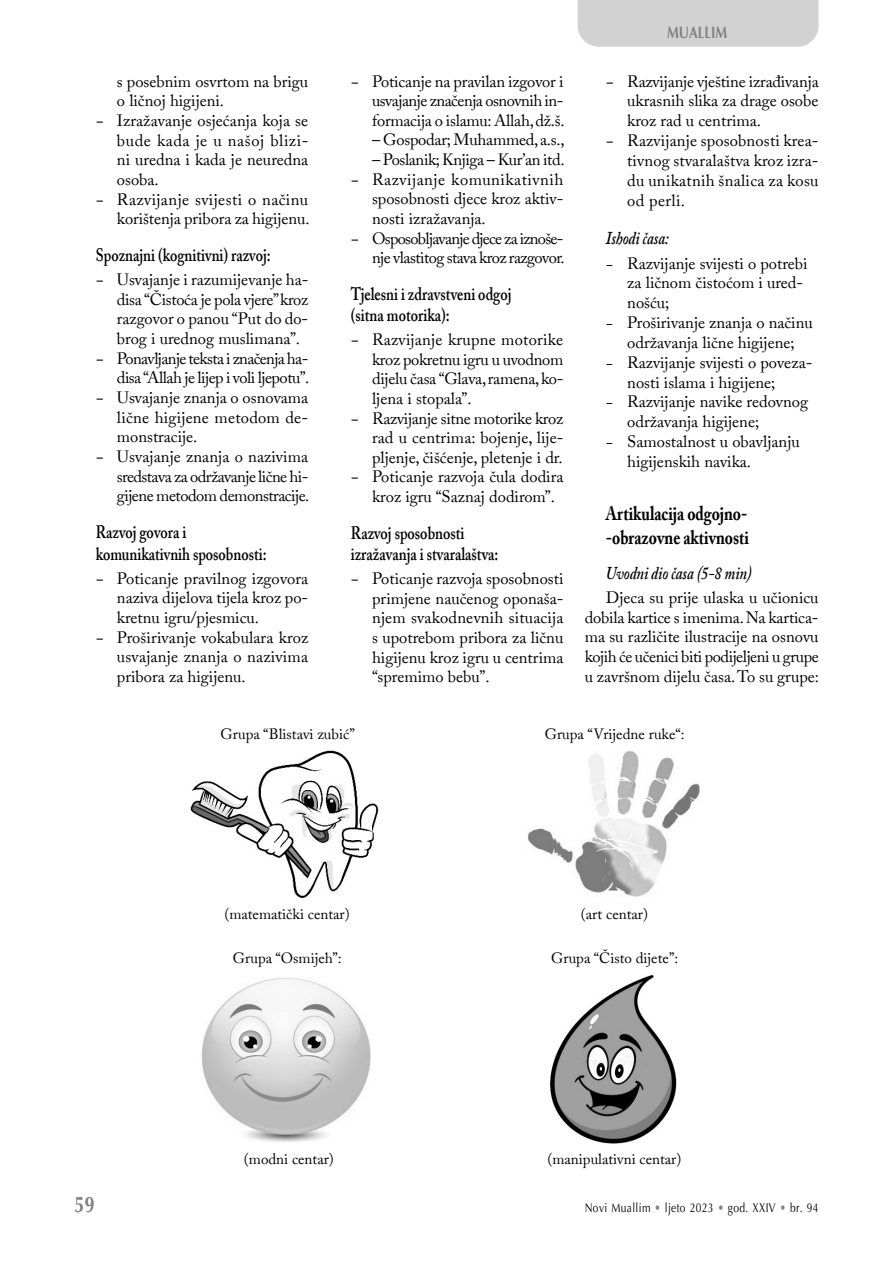
<style>
.page{position:relative;width:893px;height:1263px;background:#fff}
.page>*{position:absolute;margin:0;border:0;box-sizing:border-box;transform-origin:0 0}
.t1{font:700 22.5px "Optima";color:#818181;scale:.8 1}
.t2{font:700 19.5px/23.7px "Adobe Caslon Pro";color:#000;scale:.8 1}
.t3{font:600 18px/21.6px "Adobe Caslon Pro";color:#000;scale:.8 1}
.t4{font:italic 600 18px "Adobe Caslon Pro";color:#000;scale:.8 1}
.t5{font:16.5px/19.6px "Adobe Caslon Pro";color:#000;text-align:justify}
.t6{font:16.5px "Adobe Caslon Pro";letter-spacing:-.035em;color:#000}
.t7{font:16.5px "Adobe Caslon Pro";letter-spacing:-.03em;color:#000}
.t8{font:16.5px "Adobe Caslon Pro";letter-spacing:-.02em;color:#000}
.t9{font:16.5px "Adobe Caslon Pro";letter-spacing:-.04em;color:#000}
.t10{font:16.5px "Adobe Caslon Pro";letter-spacing:-.045em;color:#000}
.t11{font:16.5px "Adobe Caslon Pro";letter-spacing:-.025em;color:#000}
.t12{font:16.5px "Adobe Caslon Pro";letter-spacing:.025em;color:#000}
.t13{font:16.5px "Adobe Caslon Pro";letter-spacing:.03em;color:#000}
.t14{font:16.5px "Adobe Caslon Pro";letter-spacing:.035em;color:#000}
.t15{font:700 16.5px "Optima";color:#818181;scale:.8 1}
.t16{font:15px "Adobe Caslon Pro";color:#000}
.t17{font:12.75px "Optima";letter-spacing:.035em;color:#000;scale:.8 1}
.s1{font-size:15px}
.s2{color:#818181}
</style>
<div class="page">
<div style="left:578px;top:0;width:241px;height:47px;background:#d2d2d2"></div>
<img style="left:191px;top:750px;width:188px;height:148px">
<img style="left:528px;top:751px;width:172px;height:146px">
<img style="left:201px;top:978px;width:170px;height:164px">
<img style="left:550px;top:974px;width:127px;height:170px">
<p class="t5" style="left:117px;top:71px;width:193px">s posebnim osvrtom na brigu</p>
<p class="t5" style="left:117px;top:91px;width:109px">o ličnoj higijeni.</p>
<p class="t5" style="left:96px;top:110px;width:214px">− Izražavanje osjećanja koja se</p>
<p class="t14" style="left:117px;top:130px;width:193px">bude kada je u našoj blizi-</p>
<p class="t5" style="left:117px;top:150px;width:193px">ni uredna i kada je neuredna</p>
<p class="t5" style="left:117px;top:169px;width:43px">osoba.</p>
<p class="t12" style="left:96px;top:189px;width:214px">− Razvijanje svijesti o načinu</p>
<p class="t5" style="left:117px;top:209px;width:194px">korištenja pribora za higijenu.</p>
<p class="t3" style="left:96px;top:244px;width:220px">Spoznajni (kognitivni) razvoj:</p>
<p class="t5" style="left:96px;top:269px;width:214px">− Usvajanje i razumijevanje ha-</p>
<p class="t8" style="left:117px;top:289px;width:193px">disa “Čistoća je pola vjere” kroz</p>
<p class="t5" style="left:117px;top:309px;width:193px">razgovor o panou “Put do do-</p>
<p class="t5" style="left:117px;top:328px;width:185px">brog i urednog muslimana”.</p>
<p class="t9" style="left:96px;top:348px;width:214px">− Ponavljanje teksta i značenja ha-</p>
<p class="t7" style="left:117px;top:368px;width:194px">disa “Allah je lijep i voli ljepotu”.</p>
<p class="t5" style="left:96px;top:387px;width:214px">− Usvajanje znanja o osnovama</p>
<p class="t5" style="left:117px;top:407px;width:193px">lične higijene metodom de-</p>
<p class="t5" style="left:117px;top:427px;width:82px">monstracije.</p>
<p class="t5" style="left:96px;top:447px;width:214px">− Usvajanje znanja o nazivima</p>
<p class="t6" style="left:117px;top:466px;width:193px">sredstava za održavanje lične hi-</p>
<p class="t7" style="left:117px;top:486px;width:194px">gijene metodom demonstracije.</p>
<p class="t3" style="left:96px;top:521px;width:215px">Razvoj govora i komunikativnih sposobnosti:</p>
<p class="t5" style="left:96px;top:568px;width:214px">− Poticanje pravilnog izgovora</p>
<p class="t5" style="left:117px;top:588px;width:193px">naziva dijelova tijela kroz po-</p>
<p class="t5" style="left:117px;top:607px;width:144px">kretnu igru/pjesmicu.</p>
<p class="t5" style="left:96px;top:627px;width:214px">− Proširivanje vokabulara kroz</p>
<p class="t5" style="left:117px;top:647px;width:193px">usvajanje znanja o nazivima</p>
<p class="t5" style="left:117px;top:667px;width:130px">pribora za higijenu.</p>
<p class="t5" style="left:372px;top:71px;width:194px;text-indent:-21px">− Poticanje na pravilan izgovor i usvajanje značenja osnovnih in&shy;formacija o islamu: Allah, dž.š.</p>
<p class="t5" style="left:372px;top:130px;width:194px">– Gospodar; Muhammed, a.s.,</p>
<p class="t11" style="left:372px;top:150px;width:194px">– Poslanik; Knjiga – Kur’an itd.</p>
<p class="t13" style="left:351px;top:169px;width:214px">− Razvijanje komunikativnih</p>
<p class="t5" style="left:372px;top:189px;width:193px">sposobnosti djece kroz aktiv-</p>
<p class="t5" style="left:372px;top:208px;width:115px">nosti izražavanja.</p>
<p class="t10" style="left:351px;top:228px;width:214px">− Osposobljavanje djece za iznoše-</p>
<p class="t6" style="left:372px;top:248px;width:194px">nje vlastitog stava kroz razgovor.</p>
<p class="t3" style="left:351px;top:283px;width:202px">Tjelesni i zdravstveni odgoj (sitna motorika):</p>
<p class="t5" style="left:351px;top:330px;width:214px">− Razvijanje krupne motorike</p>
<p class="t8" style="left:372px;top:349px;width:193px">kroz pokretnu igru u uvodnom</p>
<p class="t5" style="left:372px;top:369px;width:193px">dijelu časa “Glava, ramena, ko-</p>
<p class="t5" style="left:372px;top:388px;width:101px">ljena i stopala”.</p>
<p class="t5" style="left:351px;top:408px;width:214px">− Razvijanje sitne motorike kroz</p>
<p class="t5" style="left:372px;top:428px;width:193px">rad u centrima: bojenje, lije-</p>
<p class="t5" style="left:372px;top:447px;width:192px">pljenje, čišćenje, pletenje i dr.</p>
<p class="t5" style="left:351px;top:467px;width:214px">− Poticanje razvoja čula dodira</p>
<p class="t5" style="left:372px;top:487px;width:184px">kroz igru “Saznaj dodirom”.</p>
<p class="t3" style="left:351px;top:521px;width:186px">Razvoj sposobnosti izražavanja i stvaralaštva:</p>
<p class="t5" style="left:372px;top:568px;width:193px;text-indent:-21px">− Poticanje razvoja sposobnosti primjene naučenog oponaša&shy;njem svakodnevnih situacija s upotrebom pribora za ličnu higijenu kroz igru u centrima “spremimo bebu”.</p>
<p class="t15" style="left:667px;top:22px;width:77px">MUALLIM</p>
<p class="t5" style="left:606px;top:71px;width:214px">− Razvijanje vještine izrađivanja</p>
<p class="t5" style="left:627px;top:91px;width:193px">ukrasnih slika za drage osobe</p>
<p class="t5" style="left:627px;top:111px;width:135px">kroz rad u centrima.</p>
<p class="t5" style="left:606px;top:131px;width:214px">− Razvijanje sposobnosti krea-</p>
<p class="t5" style="left:627px;top:150px;width:193px">tivnog stvaralaštva kroz izra-</p>
<p class="t5" style="left:627px;top:170px;width:193px">du unikatnih šnalica za kosu</p>
<p class="t5" style="left:627px;top:190px;width:59px">od perli.</p>
<p class="t4" style="left:606px;top:228px;width:80px">Ishodi časa:</p>
<p class="t5" style="left:606px;top:253px;width:203px"><span class="s1">−</span> Razvijanje svijesti o potrebi</p>
<p class="t5" style="left:627px;top:273px;width:178px">za ličnom čistoćom i ured-</p>
<p class="t5" style="left:627px;top:293px;width:44px">nošću;</p>
<p class="t5" style="left:606px;top:313px;width:208px"><span class="s1">−</span> Proširivanje znanja o načinu</p>
<p class="t5" style="left:627px;top:332px;width:169px">održavanja lične higijene;</p>
<p class="t5" style="left:606px;top:352px;width:208px"><span class="s1">−</span> Razvijanje svijesti o poveza-</p>
<p class="t5" style="left:627px;top:372px;width:150px">nosti islama i higijene;</p>
<p class="t5" style="left:606px;top:392px;width:204px"><span class="s1">−</span> Razvijanje navike redovnog</p>
<p class="t5" style="left:627px;top:412px;width:134px">održavanja higijene;</p>
<p class="t5" style="left:606px;top:432px;width:195px"><span class="s1">−</span> Samostalnost u obavljanju</p>
<p class="t5" style="left:627px;top:451px;width:125px">higijenskih navika.</p>
<p class="t2" style="left:606px;top:502px;width:180px">Artikulacija odgojno--obrazovne aktivnosti</p>
<p class="t4" style="left:606px;top:562px;width:184px">Uvodni dio časa (5-8 min)</p>
<p class="t5" style="left:585px;top:587px;width:236px;text-indent:21px">Djeca su prije ulaska u učionicu dobila kartice s imenima. Na kartica&shy;ma su različite ilustracije na osnovu kojih će učenici biti podijeljeni u grupe u završnom dijelu časa. To su grupe:</p>
<p class="t16" style="left:221px;top:725px;width:136px">Grupa “Blistavi zubić”</p>
<p class="t16" style="left:545px;top:725px;width:141px">Grupa “Vrijedne ruke“:</p>
<p class="t16" style="left:224px;top:905px;width:127px">(matematički centar)</p>
<p class="t16" style="left:581px;top:905px;width:69px">(art centar)</p>
<p class="t16" style="left:233px;top:949px;width:110px">Grupa “Osmijeh”:</p>
<p class="t16" style="left:551px;top:949px;width:129px">Grupa “Čisto dijete”:</p>
<h1 class="t1" style="left:74px;top:1190px;width:27px">59</h1>
<p class="t16" style="left:244px;top:1150px;width:91px">(modni centar)</p>
<p class="t16" style="left:547px;top:1150px;width:135px">(manipulativni centar)</p>
<p class="t17" style="left:585px;top:1199px;width:294px">Novi Muallim <span class="s2">•</span> ljeto 2023 <span class="s2">•</span> god. XXIV <span class="s2">•</span> br. 94</p>
</div>
